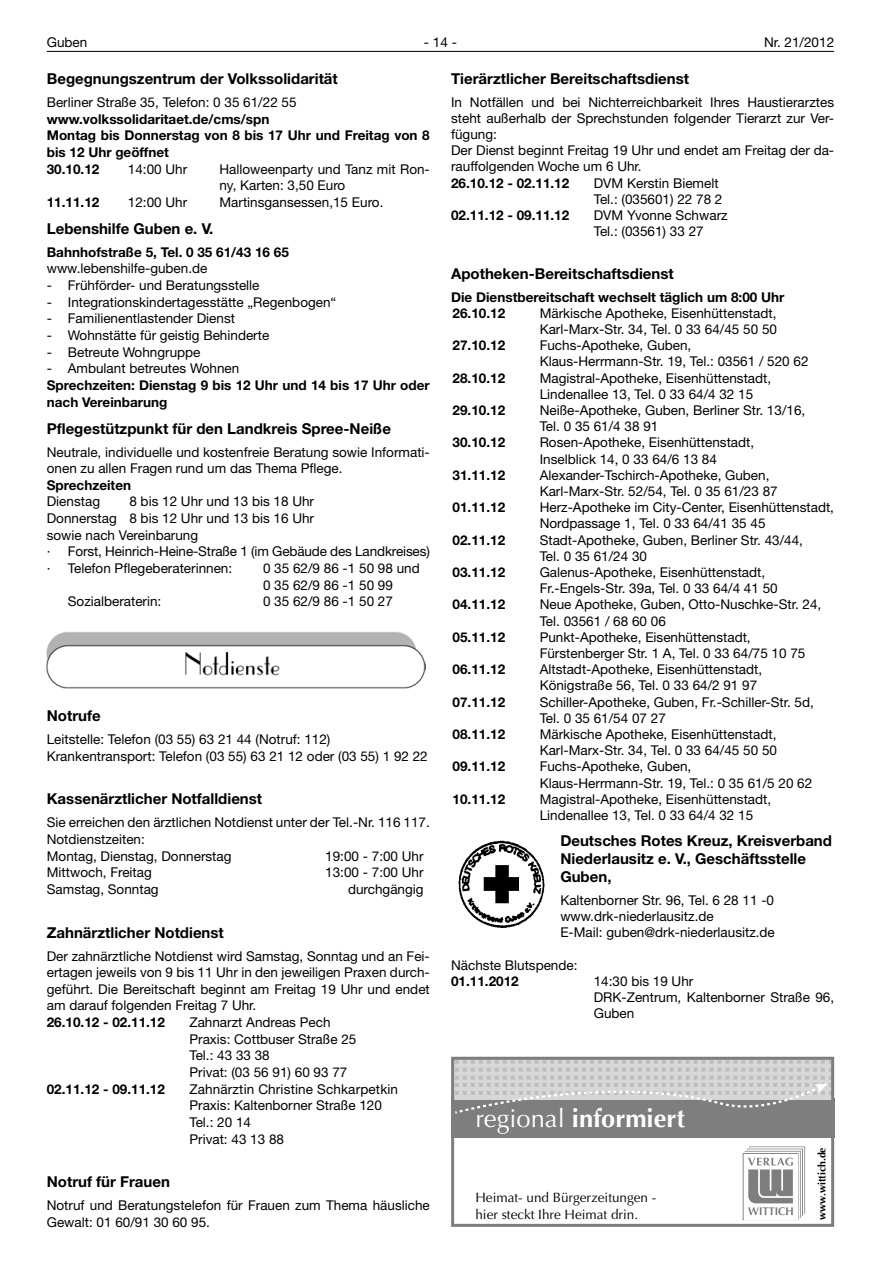
<style>
.page{position:relative;width:881px;height:1263px;background:#fff}
.page>*{position:absolute;margin:0;border:0;box-sizing:border-box;transform-origin:0 0}
.t1{font:700 25.5px "Optima LT";color:#fff}
.t2{font:700 15px/18px "Helvetica Neue LT";color:#000}
.t3{font:13.5px/16.2px "Helvetica Neue LT";color:#000}
.t4{font:700 13.5px/16.6px "Helvetica Neue LT";color:#000}
.t5{font:13.5px/16.2px "Optima LT";color:#000}
.t6{font:700 10.5px "Optima LT";color:#000}
.s1{font-weight:400}
</style>
<div class="page">
<hr style="left:47px;top:51px;width:786px;height:1px;background:#000">
<img style="left:47px;top:632px;width:378px;height:57px">
<img style="left:458px;top:840px;width:87px;height:88px">
<div style="left:451px;top:1099px;width:382px;height:39px;background:#7e7e7e"></div>
<svg style="left:455px;top:1061px;width:374px;height:53px"></svg>
<svg style="left:742px;top:1146px;width:62px;height:74px"></svg>
<div style="left:451px;top:1057px;width:382px;height:170px;border:3px solid #7e7e7e"></div>
<p class="t3" style="left:47px;top:34px;width:42px">Guben</p>
<p class="t3" style="left:424px;top:34px;width:35px">- 14 -</p>
<p class="t3" style="left:763px;top:34px;width:72px">Nr. 21/2012</p>
<p class="t2" style="left:47px;top:69px;width:292px">Begegnungszentrum der Volkssolidarität</p>
<p class="t3" style="left:47px;top:94px;width:251px">Berliner Straße 35, Telefon: 0 35 61/22 55</p>
<p class="t4" style="left:47px;top:110px;width:384px">www.volkssolidaritaet.de/cms/spn<br>Montag bis Donnerstag von 8 bis 17 Uhr und Freitag von 8 bis 12 Uhr geöffnet<br>30.10.12</p>
<p class="t2" style="left:451px;top:69px;width:239px">Tierärztlicher Bereitschaftsdienst</p>
<p class="t3" style="left:451px;top:94px;width:384px">In Notfällen und bei Nichterreichbarkeit Ihres Haustierarztes steht außerhalb der Sprechstunden folgender Tierarzt zur Ver&shy;fügung:<br>Der Dienst beginnt Freitag 19 Uhr und endet am Freitag der da&shy;rauffolgenden Woche um 6 Uhr.</p>
<p class="t4" style="left:451px;top:174px;width:120px">26.10.12 - 02.11.12</p>
<p class="t3" style="left:593px;top:175px;width:130px">DVM Kerstin Biemelt<br>Tel.: (035601) 22 78 2</p>
<p class="t4" style="left:451px;top:207px;width:120px">02.11.12 - 09.11.12</p>
<p class="t3" style="left:593px;top:207px;width:135px">DVM Yvonne Schwarz<br>Tel.: (03561) 33 27</p>
<p class="t2" style="left:451px;top:264px;width:224px">Apotheken-Bereitschaftsdienst</p>
<p class="t4" style="left:451px;top:288px;width:334px;line-height:16.2px">Die Dienstbereitschaft wechselt täglich um 8:00 Uhr<br>26.10.12</p>
<p class="t3" style="left:128px;top:160px;width:61px">14:00 Uhr</p>
<p class="t3" style="left:219px;top:160px;width:212px;line-height:16.6px">Halloweenparty und Tanz mit Ron&shy;ny, Karten: 3,50 Euro</p>
<p class="t4" style="left:47px;top:193px;width:54px">11.11.12</p>
<p class="t3" style="left:128px;top:194px;width:61px">12:00 Uhr</p>
<p class="t3" style="left:219px;top:194px;width:165px">Martinsgansessen,15 Euro.</p>
<p class="t2" style="left:47px;top:219px;width:168px">Lebenshilfe Guben e. V.</p>
<p class="t4" style="left:47px;top:243px;width:243px">Bahnhofstraße 5, Tel. 0 35 61/43 16 65</p>
<p class="t3" style="left:47px;top:260px;width:162px">www.lebenshilfe-guben.de</p>
<p class="t3" style="left:47px;top:277px;width:214px">- Frühförder- und Beratungsstelle</p>
<p class="t3" style="left:47px;top:294px;width:291px">- Integrationskindertagesstätte „Regenbogen“</p>
<p class="t3" style="left:47px;top:310px;width:190px">- Familienentlastender Dienst</p>
<p class="t3" style="left:47px;top:327px;width:224px">- Wohnstätte für geistig Behinderte</p>
<p class="t3" style="left:47px;top:344px;width:155px">- Betreute Wohngruppe</p>
<p class="t3" style="left:47px;top:360px;width:194px">- Ambulant betreutes Wohnen</p>
<p class="t4" style="left:47px;top:376px;width:384px">Sprechzeiten: Dienstag 9 bis 12 Uhr und 14 bis 17 Uhr oder nach Vereinbarung</p>
<p class="t2" style="left:47px;top:419px;width:345px">Pflegestützpunkt für den Landkreis Spree-Neiße</p>
<p class="t3" style="left:47px;top:443px;width:384px;line-height:16.6px">Neutrale, individuelle und kostenfreie Beratung sowie Informati&shy;onen zu allen Fragen rund um das Thema Pflege.</p>
<p class="t4" style="left:47px;top:476px;width:86px">Sprechzeiten</p>
<p class="t3" style="left:47px;top:493px;width:55px">Dienstag</p>
<p class="t3" style="left:539px;top:305px;width:239px">Märkische Apotheke, Eisenhüttenstadt,<br>Karl-Marx-Str. 34, Tel. 0 33 64/45 50 50</p>
<p class="t4" style="left:452px;top:337px;width:54px">27.10.12</p>
<p class="t3" style="left:539px;top:337px;width:270px">Fuchs-Apotheke, Guben,<br>Klaus-Herrmann-Str. 19, Tel.: 03561 / 520 62</p>
<p class="t4" style="left:452px;top:369px;width:54px">28.10.12</p>
<p class="t3" style="left:539px;top:369px;width:233px">Magistral-Apotheke, Eisenhüttenstadt,<br>Lindenallee 13, Tel. 0 33 64/4 32 15</p>
<p class="t4" style="left:452px;top:401px;width:54px">29.10.12</p>
<p class="t3" style="left:539px;top:402px;width:267px">Neiße-Apotheke, Guben, Berliner Str. 13/16,<br>Tel. 0 35 61/4 38 91</p>
<p class="t4" style="left:452px;top:434px;width:54px">30.10.12</p>
<p class="t3" style="left:539px;top:434px;width:216px">Rosen-Apotheke, Eisenhüttenstadt,<br>Inselblick 14, 0 33 64/6 13 84</p>
<p class="t4" style="left:452px;top:466px;width:54px">31.11.12</p>
<p class="t3" style="left:539px;top:467px;width:239px">Alexander-Tschirch-Apotheke, Guben,<br>Karl-Marx-Str. 52/54, Tel. 0 35 61/23 87</p>
<p class="t4" style="left:452px;top:499px;width:54px">01.11.12</p>
<p class="t3" style="left:539px;top:499px;width:296px">Herz-Apotheke im City-Center, Eisenhüttenstadt,<br>Nordpassage 1, Tel. 0 33 64/41 35 45</p>
<p class="t4" style="left:452px;top:531px;width:54px">02.11.12</p>
<p class="t3" style="left:539px;top:531px;width:265px">Stadt-Apotheke, Guben, Berliner Str. 43/44,<br>Tel. 0 35 61/24 30</p>
<p class="t4" style="left:452px;top:563px;width:54px">03.11.12</p>
<p class="t3" style="left:539px;top:564px;width:239px">Galenus-Apotheke, Eisenhüttenstadt,<br>Fr.-Engels-Str. 39a, Tel. 0 33 64/4 41 50</p>
<p class="t4" style="left:452px;top:596px;width:54px">04.11.12</p>
<p class="t3" style="left:539px;top:596px;width:283px">Neue Apotheke, Guben, Otto-Nuschke-Str. 24,<br>Tel. 03561 / 68 60 06</p>
<p class="t4" style="left:452px;top:628px;width:54px">05.11.12</p>
<p class="t3" style="left:539px;top:629px;width:267px">Punkt-Apotheke, Eisenhüttenstadt,<br>Fürstenberger Str. 1 A, Tel. 0 33 64/75 10 75</p>
<p class="t4" style="left:452px;top:661px;width:54px">06.11.12</p>
<p class="t3" style="left:539px;top:661px;width:224px">Altstadt-Apotheke, Eisenhüttenstadt,<br>Königstraße 56, Tel. 0 33 64/2 91 97</p>
<p class="t4" style="left:452px;top:693px;width:54px">07.11.12</p>
<p class="t3" style="left:539px;top:693px;width:275px">Schiller-Apotheke, Guben, Fr.-Schiller-Str. 5d,<br>Tel. 0 35 61/54 07 27</p>
<p class="t4" style="left:452px;top:725px;width:54px">08.11.12</p>
<p class="t3" style="left:539px;top:726px;width:239px">Märkische Apotheke, Eisenhüttenstadt,<br>Karl-Marx-Str. 34, Tel. 0 33 64/45 50 50</p>
<p class="t4" style="left:452px;top:758px;width:54px">09.11.12</p>
<p class="t3" style="left:539px;top:758px;width:274px">Fuchs-Apotheke, Guben,<br>Klaus-Herrmann-Str. 19, Tel.: 0 35 61/5 20 62</p>
<p class="t4" style="left:452px;top:790px;width:54px">10.11.12</p>
<p class="t3" style="left:539px;top:791px;width:233px">Magistral-Apotheke, Eisenhüttenstadt,<br>Lindenallee 13, Tel. 0 33 64/4 32 15</p>
<p class="t2" style="left:560px;top:832px;width:273px">Deutsches Rotes Kreuz, Kreisverband<br>Niederlausitz e. V., Geschäftsstelle<br>Guben,</p>
<p class="t3" style="left:560px;top:892px;width:216px">Kaltenborner Str. 96, Tel. 6 28 11 -0 www.drk-niederlausitz.de<br>E-Mail: guben@drk-niederlausitz.de</p>
<p class="t3" style="left:451px;top:957px;width:128px">Nächste Blutspende:</p>
<p class="t4" style="left:451px;top:973px;width:69px">01.11.2012</p>
<p class="t3" style="left:593px;top:973px;width:242px">14:30 bis 19 Uhr<br>DRK-Zentrum, Kaltenborner Straße 96,<br>Guben</p>
<p class="t3" style="left:47px;top:493px;width:384px;line-height:16.6px;text-indent:82px">8 bis 12 Uhr und 13 bis 18 Uhr<br>Donnerstag 8 bis 12 Uhr und 13 bis 16 Uhr<br>sowie nach Vereinbarung<br>· Forst, Heinrich-Heine-Straße 1 (im Gebäude des Landkreises) · Telefon Pflegeberaterinnen:</p>
<p class="t3" style="left:263px;top:560px;width:158px;line-height:16.6px">0 35 62/9 86 -1 50 98 und<br>0 35 62/9 86 -1 50 99</p>
<p class="t3" style="left:68px;top:593px;width:95px">Sozialberaterin:</p>
<p class="t3" style="left:263px;top:593px;width:131px">0 35 62/9 86 -1 50 27</p>
<p class="t2" style="left:47px;top:706px;width:55px">Notrufe</p>
<p class="t3" style="left:47px;top:731px;width:382px;line-height:16.6px">Leitstelle: Telefon (03 55) 63 21 44 (Notruf: 112)<br>Krankentransport: Telefon (03 55) 63 21 12 oder (03 55) 1 92 22</p>
<p class="t2" style="left:47px;top:790px;width:217px">Kassenärztlicher Notfalldienst</p>
<p class="t3" style="left:47px;top:814px;width:384px;line-height:16.6px">Sie erreichen den ärztlichen Notdienst unter der Tel.-Nr. 116 117.<br>Notdienstzeiten:<br>Montag, Dienstag, Donnerstag</p>
<p class="t3" style="left:325px;top:847px;width:100px">19:00 - 7:00 Uhr</p>
<p class="t3" style="left:47px;top:864px;width:107px">Mittwoch, Freitag</p>
<p class="t3" style="left:325px;top:864px;width:100px">13:00 - 7:00 Uhr</p>
<p class="t3" style="left:47px;top:881px;width:113px">Samstag, Sonntag</p>
<p class="t3" style="left:348px;top:881px;width:77px">durchgängig</p>
<p class="t2" style="left:47px;top:923px;width:178px">Zahnärztlicher Notdienst</p>
<p class="t3" style="left:47px;top:947px;width:384px;line-height:16.6px;text-align:justify">Der zahnärztliche Notdienst wird Samstag, Sonntag und an Fei&shy;ertagen jeweils von 9 bis 11 Uhr in den jeweiligen Praxen durch&shy;geführt. Die Bereitschaft beginnt am Freitag 19 Uhr und endet am darauf folgenden Freitag 7 Uhr.</p>
<p class="t4" style="left:47px;top:1014px;width:120px">26.10.12 - 02.11.12</p>
<p class="t3" style="left:189px;top:1014px;width:168px;line-height:16.6px">Zahnarzt Andreas Pech<br>Praxis: Cottbuser Straße 25<br>Tel.: 43 33 38<br>Privat: (03 56 91) 60 93 77</p>
<p class="t4" style="left:47px;top:1080px;width:120px">02.11.12 - 09.11.12</p>
<p class="t3" style="left:189px;top:1080px;width:210px;line-height:16.6px">Zahnärztin Christine Schkarpetkin<br>Praxis: Kaltenborner Straße 120<br>Tel.: 20 14<br>Privat: 43 13 88</p>
<p class="t2" style="left:47px;top:1172px;width:125px">Notruf für Frauen</p>
<p class="t3" style="left:47px;top:1197px;width:384px;line-height:16.6px">Notruf und Beratungstelefon für Frauen zum Thema häusliche<br>Gewalt: 01 60/91 30 60 95.</p>
<h1 class="t1" style="left:475px;top:1104px;width:211px"><span class="s1">regional</span> informiert</h1>
<p class="t6" style="left:815px;top:1220px;width:74px;rotate:-90deg">www.wittich.de</p>
<p class="t5" style="left:475px;top:1190px;width:182px">Heimat- und Bürgerzeitungen - hier steckt Ihre Heimat drin.</p>
</div>
